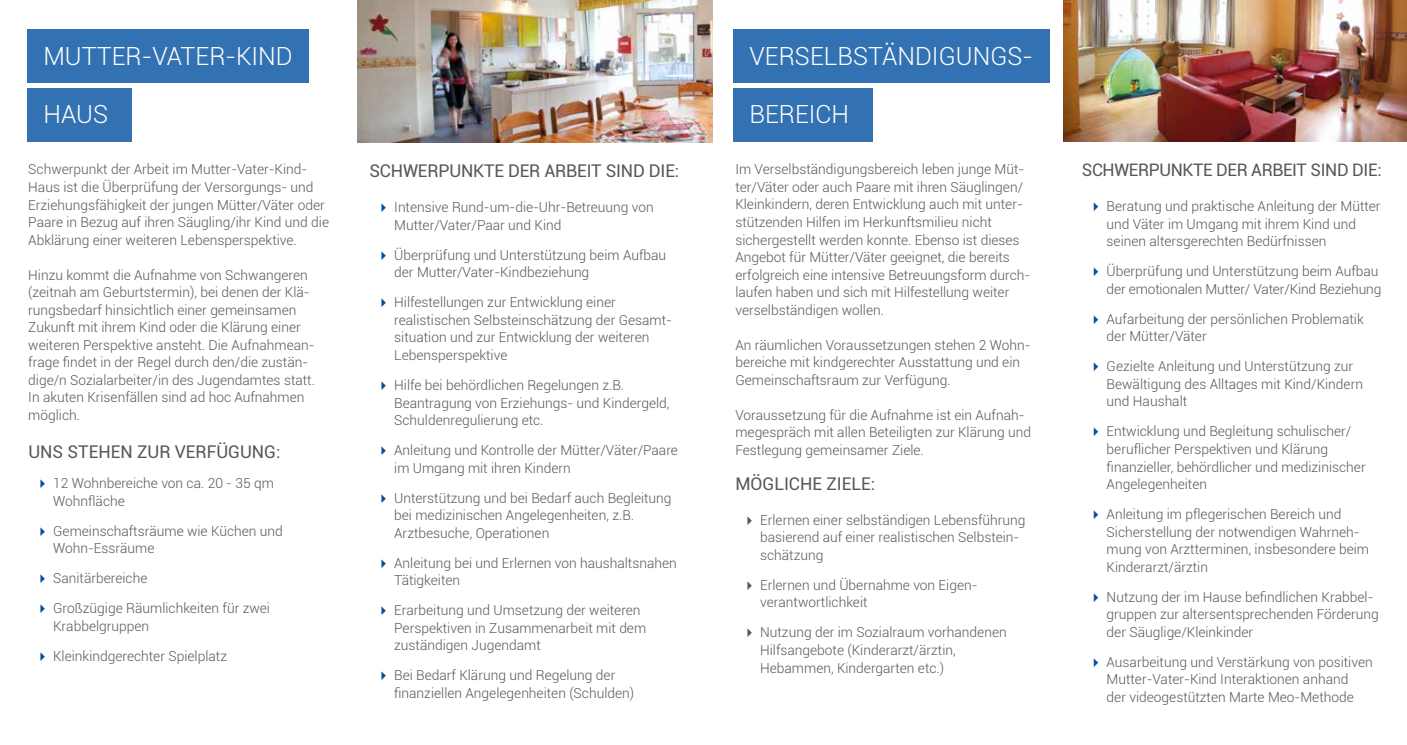
<style>
.page{position:relative;width:1407px;height:745px;background:#fff}
.page>*{position:absolute;margin:0;border:0;box-sizing:border-box;transform-origin:0 0}
.t1{font:300 25px "Roboto";color:#fff}
.t2{font:17.5px "Roboto";color:#575756}
.t3{font:17.25px "Roboto";letter-spacing:-.02em;color:#575756}
.t4{font:300 13.75px/17.5px "Roboto";color:#575756}
</style>
<div class="page">
<img style="left:1063px;top:0;width:344px;height:142px">
<div style="left:27px;top:30px;width:282px;height:53px;background:#3372b2"></div>
<div style="left:733px;top:30px;width:317px;height:53px;background:#3372b2"></div>
<div style="left:27px;top:88px;width:105px;height:53px;background:#3372b2"></div>
<div style="left:733px;top:88px;width:140px;height:53px;background:#3372b2"></div>
<img style="left:358px;top:0;width:354px;height:142px">
<h1 class="t1" style="left:43px;top:39px;width:251px">MUTTER-VATER-KIND</h1>
<h1 class="t1" style="left:43px;top:97px;width:66px">HAUS</h1>
<p class="t4" style="left:28px;top:160px;width:302px">Schwerpunkt der Arbeit im Mutter-Vater-Kind-Haus ist die Überprüfung der Versorgungs- und Erziehungsfähigkeit der jungen Mütter/Väter oder Paare in Bezug auf ihren Säugling/ihr Kind und die Abklärung einer weiteren Lebensperspektive.</p>
<p class="t4" style="left:28px;top:265px;width:288px">Hinzu kommt die Aufnahme von Schwangeren (zeitnah am Geburtstermin), bei denen der Klä&shy;rungsbedarf hinsichtlich einer gemeinsamen Zukunft mit ihrem Kind oder die Klärung einer weiteren Perspektive ansteht. Die Aufnahmean&shy;frage findet in der Regel durch den/die zustän&shy;dige/n Sozialarbeiter/in des Jugendamtes statt.<br>In akuten Krisenfällen sind ad hoc Aufnahmen möglich.</p>
<p class="t2" style="left:28px;top:439px;width:254px">UNS STEHEN ZUR VERFÜGUNG:</p>
<p class="t4" style="left:53px;top:474px;width:222px">12 Wohnbereiche von ca. 20 - 35 qm<br>Wohnfläche</p>
<p class="t4" style="left:53px;top:521px;width:231px">Gemeinschaftsräume wie Küchen und<br>Wohn-Essräume</p>
<p class="t4" style="left:53px;top:562px;width:218px;line-height:30px">Sanitärbereiche<br>Großzügige Räumlichkeiten für zwei</p>
<p class="t4" style="left:53px;top:610px;width:175px;line-height:30px">Krabbelgruppen<br>Kleinkindgerechter Spielplatz</p>
<p class="t2" style="left:369px;top:159px;width:311px">SCHWERPUNKTE DER ARBEIT SIND DIE:</p>
<p class="t4" style="left:394px;top:198px;width:261px">Intensive Rund-um-die-Uhr-Betreuung von<br>Mutter/Vater/Paar und Kind</p>
<p class="t4" style="left:394px;top:245px;width:273px">Überprüfung und Unterstützung beim Aufbau der Mutter/Vater-Kindbeziehung</p>
<p class="t4" style="left:394px;top:293px;width:279px">Hilfestellungen zur Entwicklung einer realistischen Selbsteinschätzung der Gesamt&shy;situation und zur Entwicklung der weiteren Lebensperspektive</p>
<p class="t4" style="left:394px;top:375px;width:277px">Hilfe bei behördlichen Regelungen z.B.<br>Beantragung von Erziehungs- und Kindergeld,<br>Schuldenregulierung etc.</p>
<p class="t4" style="left:394px;top:440px;width:285px">Anleitung und Kontrolle der Mütter/Väter/Paare im Umgang mit ihren Kindern</p>
<p class="t4" style="left:394px;top:488px;width:279px">Unterstützung und bei Bedarf auch Begleitung bei medizinischen Angelegenheiten, z.B.<br>Arztbesuche, Operationen</p>
<p class="t4" style="left:394px;top:553px;width:284px">Anleitung bei und Erlernen von haushaltsnahen<br>Tätigkeiten</p>
<p class="t4" style="left:394px;top:600px;width:253px">Erarbeitung und Umsetzung der weiteren<br>Perspektiven in Zusammenarbeit mit dem zuständigen Jugendamt</p>
<p class="t4" style="left:394px;top:665px;width:241px">Bei Bedarf Klärung und Regelung der finanziellen Angelegenheiten (Schulden)</p>
<h1 class="t1" style="left:749px;top:39px;width:285px">VERSELBSTÄNDIGUNGS-</h1>
<h1 class="t1" style="left:749px;top:97px;width:101px">BEREICH</h1>
<p class="t4" style="left:735px;top:160px;width:296px">Im Verselbständigungsbereich leben junge Müt&shy;ter/Väter oder auch Paare mit ihren Säuglingen/ Kleinkindern, deren Entwicklung auch mit unter&shy;stützenden Hilfen im Herkunftsmilieu nicht sichergestellt werden konnte. Ebenso ist dieses Angebot für Mütter/Väter geeignet, die bereits erfolgreich eine intensive Betreuungsform durch&shy;laufen haben und sich mit Hilfestellung weiter verselbständigen wollen.</p>
<p class="t4" style="left:735px;top:335px;width:297px">An räumlichen Voraussetzungen stehen 2 Wohn&shy;bereiche mit kindgerechter Ausstattung und ein<br>Gemeinschaftsraum zur Verfügung.</p>
<p class="t4" style="left:735px;top:405px;width:297px">Voraussetzung für die Aufnahme ist ein Aufnah&shy;megespräch mit allen Beteiligten zur Klärung und<br>Festlegung gemeinsamer Ziele.</p>
<p class="t2" style="left:735px;top:471px;width:141px">MÖGLICHE ZIELE:</p>
<p class="t4" style="left:760px;top:510px;width:267px">Erlernen einer selbständigen Lebensführung basierend auf einer realistischen Selbstein&shy;schätzung</p>
<p class="t4" style="left:760px;top:575px;width:219px">Erlernen und Übernahme von Eigen&shy;verantwortlichkeit</p>
<p class="t4" style="left:760px;top:623px;width:248px">Nutzung der im Sozialraum vorhandenen<br>Hilfsangebote (Kinderarzt/ärztin,<br>Hebammen, Kindergarten etc.)</p>
<p class="t3" style="left:1082px;top:158px;width:301px">SCHWERPUNKTE DER ARBEIT SIND DIE:</p>
<p class="t4" style="left:1106px;top:197px;width:275px">Beratung und praktische Anleitung der Mütter und Väter im Umgang mit ihrem Kind und seinen altersgerechten Bedürfnissen</p>
<p class="t4" style="left:1106px;top:262px;width:276px">Überprüfung und Unterstützung beim Aufbau der emotionalen Mutter/ Vater/Kind Beziehung</p>
<p class="t4" style="left:1106px;top:309px;width:259px">Aufarbeitung der persönlichen Problematik der Mütter/Väter</p>
<p class="t4" style="left:1106px;top:357px;width:258px">Gezielte Anleitung und Unterstützung zur<br>Bewältigung des Alltages mit Kind/Kindern und Haushalt</p>
<p class="t4" style="left:1106px;top:422px;width:261px">Entwicklung und Begleitung schulischer/ beruflicher Perspektiven und Klärung finanzieller, behördlicher und medizinischer Angelegenheiten</p>
<p class="t4" style="left:1106px;top:504px;width:264px">Anleitung im pflegerischen Bereich und Sicherstellung der notwendigen Wahrneh&shy;mung von Arztterminen, insbesondere beim Kinderarzt/ärztin</p>
<p class="t4" style="left:1106px;top:587px;width:274px">Nutzung der im Hause befindlichen Krabbel&shy;gruppen zur altersentsprechenden Förderung der Säuglige/Kleinkinder</p>
<p class="t4" style="left:1106px;top:652px;width:268px">Ausarbeitung und Verstärkung von positiven<br>Mutter-Vater-Kind Interaktionen anhand<br>der videogestützten Marte Meo-Methode</p>
</div>
